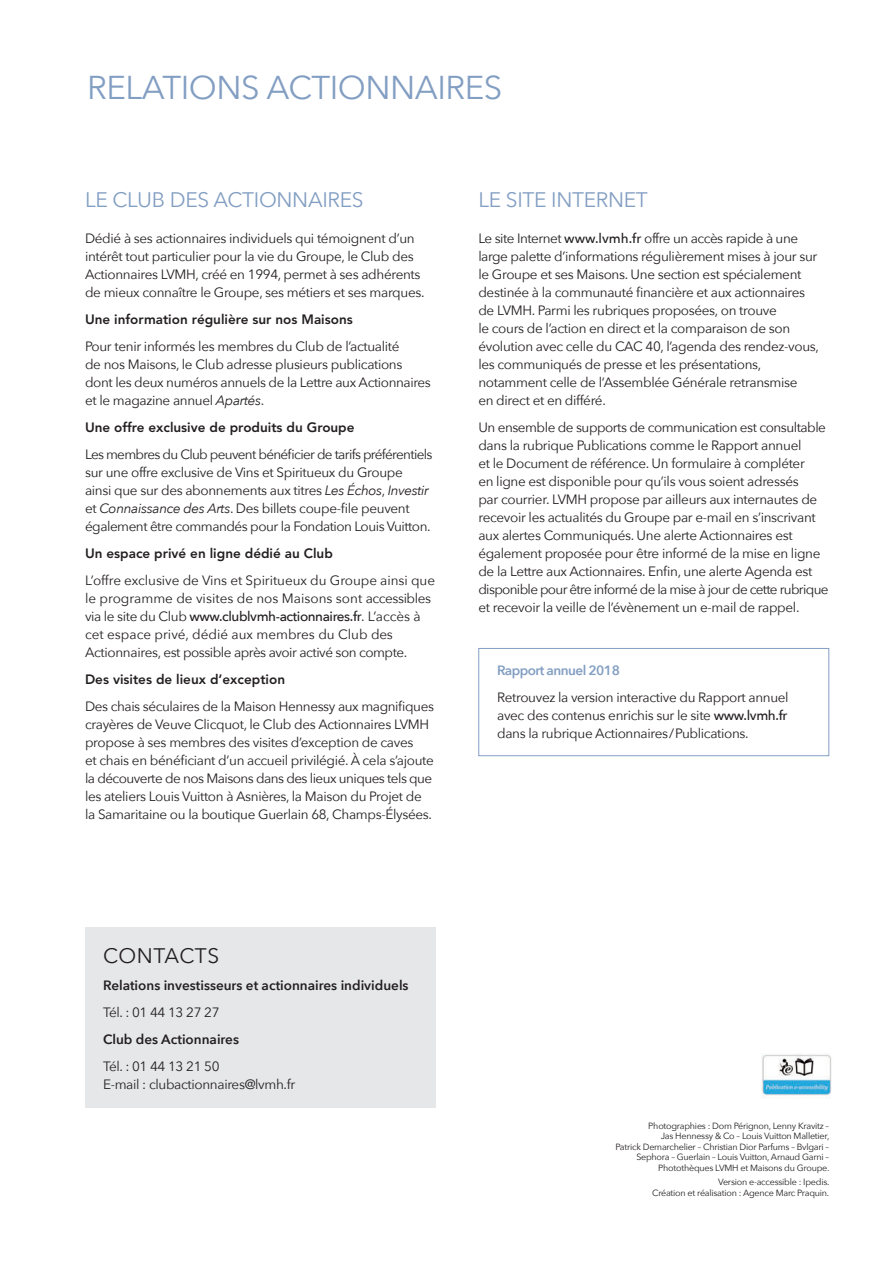
<style>
.page{position:relative;width:893px;height:1263px;background:#fff}
.page>*{position:absolute;margin:0;border:0;box-sizing:border-box;transform-origin:0 0}
.t1{font:33px "Avenir Next";letter-spacing:-.015em;color:#829ec2}
.t2{font:21px "Avenir Next";letter-spacing:-.015em;color:#829ec2}
.t3{font:21px "Avenir Next";letter-spacing:.02em;color:#231f20}
.custom{font:13.5px/18px "Avenir Next";letter-spacing:-.025em;color:#231f20}
.custom-2{font:13.5px/18px "Avenir Next";letter-spacing:-.005em;color:#231f20}
.t4{font:800 13.5px "Avenir";color:#231f20}
.t5{font:600 13.5px "Avenir Next";color:#231f20}
.t6{font:600 13.5px "Avenir Next";letter-spacing:-.04em;color:#829ec2}
.custom-3{font:9px/10.5px "Avenir Next";letter-spacing:-.025em;color:#231f20;text-align:right}
.s1{font-style:italic}
.s2{font-weight:500}
</style>
<div class="page">
<img style="left:761px;top:1054px;width:71px;height:44px">
<div style="left:85px;top:927px;width:351px;height:180px;background:#e6e7e9"></div>
<div style="left:478px;top:648px;width:351px;height:108px;border:1px solid #829ec2"></div>
<h2 class="t1" style="left:87px;top:60px;width:417px">RELATIONS ACTIONNAIRES</h2>
<h3 class="t2" style="left:85px;top:182px;width:280px">LE CLUB DES ACTIONNAIRES</h3>
<p class="custom" style="left:85px;top:229px;width:341px">Dédié à ses actionnaires individuels qui témoignent d’un intérêt tout particulier pour la vie du Groupe, le Club des Actionnaires LVMH, créé en 1994, permet à ses adhérents de mieux connaître le Groupe, ses métiers et ses marques.</p>
<h4 class="t4" style="left:85px;top:311px;width:269px">Une information régulière sur nos Maisons</h4>
<p class="custom" style="left:85px;top:337px;width:347px">Pour tenir informés les membres du Club de l’actualité<br>de nos Maisons, le Club adresse plusieurs publications dont les deux numéros annuels de la Lettre aux Actionnaires et le magazine annuel <span class="s1">Apartés</span>.</p>
<h4 class="t4" style="left:85px;top:419px;width:271px">Une offre exclusive de produits du Groupe</h4>
<p class="custom" style="left:85px;top:445px;width:349px">Les membres du Club peuvent bénéficier de tarifs préfé rentiels sur une offre exclusive de Vins et Spiritueux du Groupe ainsi que sur des abonnements aux titres <span class="s1">Les Échos</span>, <span class="s1">Investir </span>et <span class="s1">Connaissance des Arts</span>. Des billets coupe- file peuvent également être commandés pour la Fondation Louis Vuitton.</p>
<h4 class="t4" style="left:85px;top:545px;width:249px">Un espace privé en ligne dédié au Club</h4>
<p class="custom-2" style="left:85px;top:571px;width:352px">L’offre exclusive de Vins et Spiritueux du Groupe ainsi que le programme de visites de nos Maisons sont accessibles via le site du Club <span class="s2">www.clublvmh-actionnaires.fr</span>. L’accès à</p>
<p class="custom" style="left:85px;top:625px;width:324px">cet espace privé, dédié aux membres du Club des<br>Actionnaires, est possible après avoir activé son compte.</p>
<h4 class="t4" style="left:85px;top:671px;width:202px">Des visites de lieux d’exception</h4>
<p class="custom" style="left:85px;top:697px;width:350px">Des chais séculaires de la Maison Hennessy aux magni fiques crayères de Veuve Clicquot, le Club des Actionnaires LVMH propose à ses membres des visites d’exception de caves<br>et chais en bénéficiant d’un accueil privilégié. À cela s’ajoute la découverte de nos Maisons dans des lieux uniques tels que les ateliers Louis Vuitton à Asnières, la Maison du Projet de la Samaritaine ou la boutique Guerlain 68, Champs-Élysées.</p>
<h3 class="t2" style="left:478px;top:182px;width:171px">LE SITE INTERNET</h3>
<p class="custom" style="left:478px;top:229px;width:321px">Le site Internet <span class="s2">www.lvmh.fr</span> offre un accès rapide à une</p>
<p class="custom" style="left:478px;top:247px;width:342px">large palette d’informations régulièrement mises à jour sur le Groupe et ses Maisons. Une section est spécialement destinée à la communauté financière et aux actionnaires de LVMH. Parmi les rubriques proposées, on trouve<br>le cours de l’action en direct et la comparaison de son évolution avec celle du CAC 40, l’agenda des rendez- vous, les communiqués de presse et les présentations, notamment celle de l’Assemblée Générale retransmise<br>en direct et en différé.</p>
<p class="custom" style="left:478px;top:418px;width:352px">Un ensemble de supports de communication est consultable dans la rubrique Publications comme le Rapport annuel<br>et le Document de référence. Un formulaire à compléter<br>en ligne est disponible pour qu’ils vous soient adressés<br>par courrier. LVMH propose par ailleurs aux internautes de recevoir les actualités du Groupe par e- mail en s’inscrivant aux alertes Communiqués. Une alerte Actionnaires est également proposée pour être informé de la mise en ligne de la Lettre aux Actionnaires. Enfin, une alerte Agenda est disponible pour être informé de la mise à jour de cette rubrique et recevoir la veille de l’évènement un e- mail de rappel.</p>
<h4 class="t6" style="left:497px;top:659px;width:124px">Rapport annuel 2018</h4>
<p class="custom" style="left:497px;top:688px;width:293px;text-align:justify">Retrouvez la version interactive du Rapport annuel avec des contenus enrichis sur le site <span class="s2">www.lvmh.fr </span>dans la rubrique Actionnaires / Publications.</p>
<h3 class="t3" style="left:103px;top:938px;width:118px">CONTACTS</h3>
<h4 class="t5" style="left:103px;top:974px;width:307px">Relations investisseurs et actionnaires individuels</h4>
<p class="custom" style="left:103px;top:1003px;width:118px">Tél. : 01 44 13 27 27</p>
<h4 class="t5" style="left:103px;top:1028px;width:137px">Club des Actionnaires</h4>
<p class="custom" style="left:103px;top:1057px;width:118px">Tél. : 01 44 13 21 50</p>
<p class="custom" style="left:103px;top:1075px;width:194px">E-mail : clubactionnaires@lvmh.fr</p>
<p class="custom-3" style="left:615px;top:1120px;width:215px">Photographies : Dom Pérignon, Lenny Kravitz –<br>Jas Hennessy &amp; Co – Louis Vuitton Malletier,<br>Patrick Demarchelier – Christian Dior Parfums – Bvlgari – Sephora – Guerlain – Louis Vuitton, Arnaud Garni – Photothèques LVMH et Maisons du Groupe.</p>
<p class="custom-3" style="left:718px;top:1177px;width:113px">Version e-accessible : Ipedis.</p>
<p class="custom-3" style="left:652px;top:1187px;width:179px">Création et réalisation : Agence Marc Praquin.</p>
</div>
